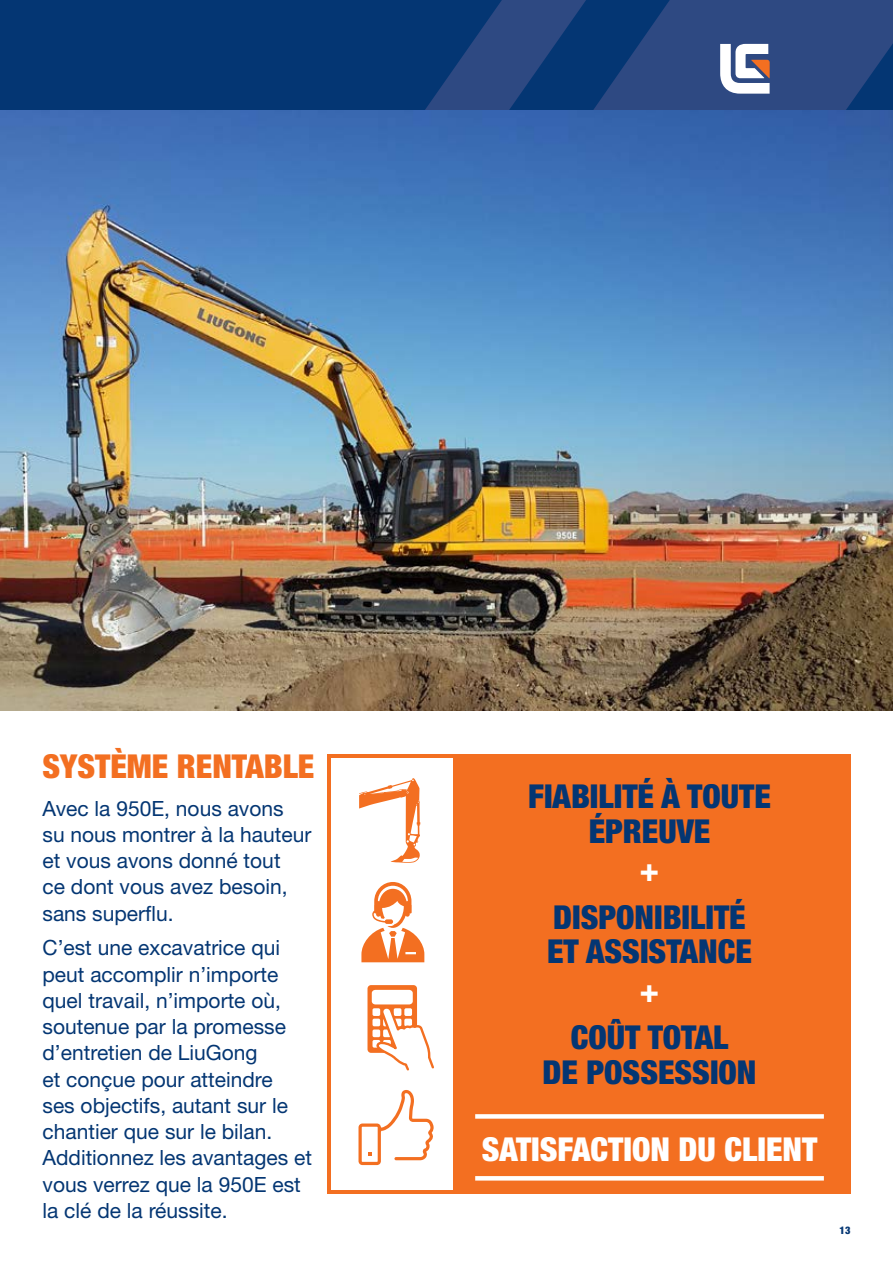
<style>
.page{position:relative;width:893px;height:1263px;background:#fff}
.page>*{position:absolute;margin:0;border:0;box-sizing:border-box;transform-origin:0 0}
.t1{font:900 condensed 33px/34.5px "Helvetica Neue LT Pro";color:#043673;text-align:center}
.t2{font:900 condensed 33px "Helvetica Neue LT Pro";color:#fff}
.t3{font:900 condensed 33px "Helvetica Neue LT Pro";color:#f36f21}
.t4{font:700 condensed 33px "Helvetica Neue LT Pro";color:#fff}
.t5{font:21px/26.2px "Helvetica Neue LT Pro";color:#043673}
.t6{font:900 condensed 10.5px "Helvetica Neue LT Pro";color:#043673}
</style>
<div class="page">
<svg style="left:358px;top:1090px;width:76px;height:75px"></svg>
<div style="left:0;top:0;width:893px;height:111px;background:#043673"></div>
<svg style="left:424px;top:0;width:469px;height:111px"></svg>
<div style="left:453px;top:755px;width:397px;height:439px;background:#f36f21"></div>
<div style="left:475px;top:1114px;width:349px;height:5px;background:#fff"></div>
<svg style="left:475px;top:1176px;width:349px;height:4px"></svg>
<div style="left:367px;top:985px;width:50px;height:68px;background:#f36f21;border-radius:4px"></div>
<svg style="left:372px;top:990px;width:62px;height:80px"></svg>
<svg style="left:359px;top:778px;width:61px;height:85px"></svg>
<svg style="left:361px;top:882px;width:63px;height:80px"></svg>
<hr style="left:327px;top:756px;width:4px;height:438px;background:#f36f21">
<hr style="left:327px;top:1191px;width:438px;height:3px;background:#f36f21">
<hr style="left:327px;top:755px;width:438px;height:3px;background:#f36f21">
<img style="left:0;top:111px;width:893px;height:600px">
<h1 class="t3" style="left:43px;top:746px;width:273px">SYSTÈME RENTABLE</h1>
<p class="t5" style="left:43px;top:794px;width:270px">Avec la 950E, nous avons<br>su nous montrer à la hauteur et vous avons donné tout<br>ce dont vous avez besoin, sans superflu.</p>
<p class="t5" style="left:43px;top:934px;width:271px">C’est une excavatrice qui peut accomplir n’importe quel travail, n’importe où, soutenue par la promesse d’entretien de LiuGong<br>et conçue pour atteindre<br>ses objectifs, autant sur le chantier que sur le bilan.<br>Additionnez les avantages et vous verrez que la 950E est la clé de la réussite.</p>
<h1 class="t1" style="left:528px;top:779px;width:244px">FIABILITÉ À TOUTE<br>ÉPREUVE</h1>
<h1 class="t4" style="left:640px;top:850px;width:21px">+</h1>
<h1 class="t1" style="left:547px;top:899px;width:206px;text-align:left">DISPONIBILITÉ<br>ET ASSISTANCE</h1>
<h1 class="t4" style="left:640px;top:970px;width:21px">+</h1>
<h1 class="t1" style="left:543px;top:1020px;width:215px">COÛT TOTAL<br>DE POSSESSION</h1>
<h1 class="t2" style="left:482px;top:1129px;width:337px">SATISFACTION DU CLIENT</h1>
<p class="t6" style="left:839px;top:1224px;width:12px">13</p>
</div>
